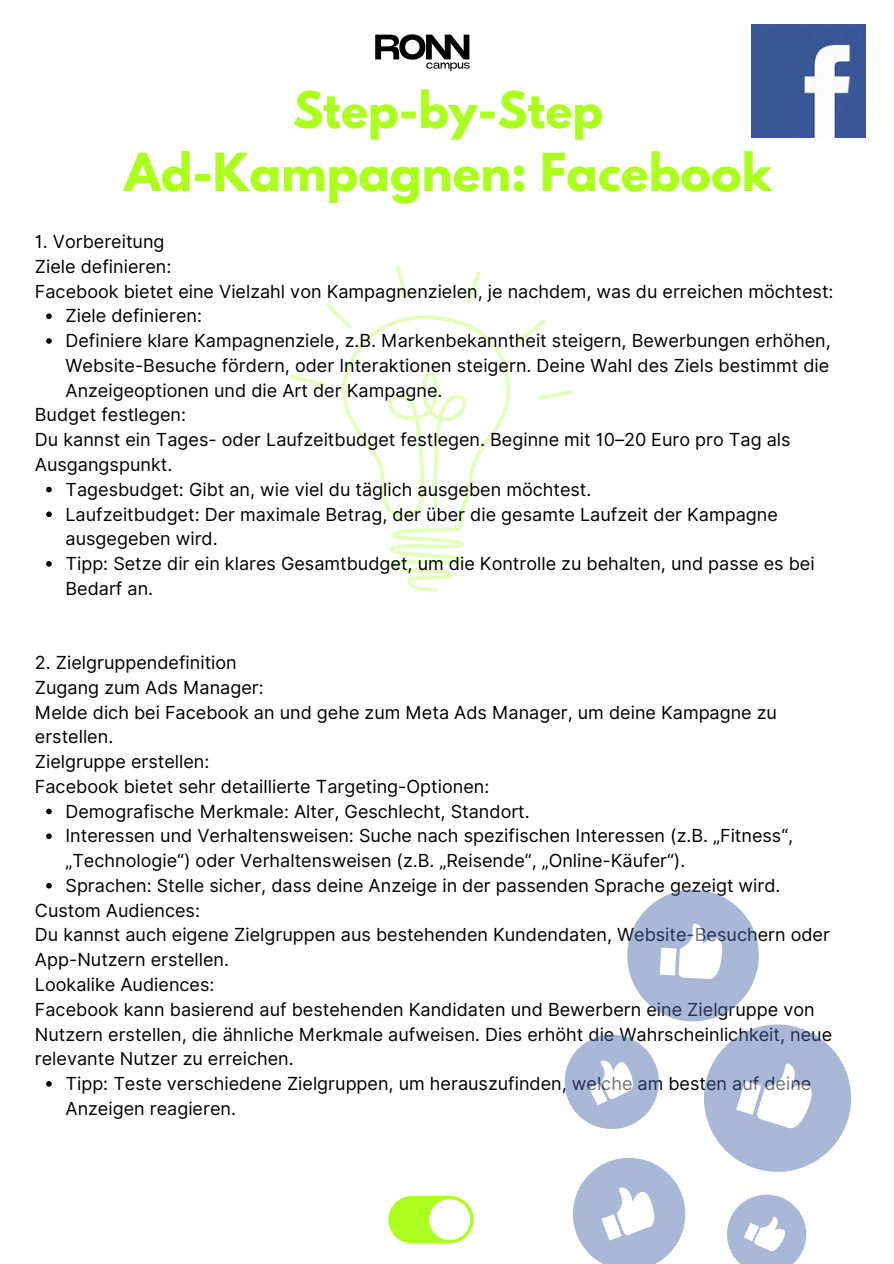
<style>
.page{position:relative;width:894px;height:1264px;background:#fff}
.page>*{position:absolute;margin:0;border:0;box-sizing:border-box;transform-origin:0 0}
.t1{font:700 46.35px "League Spartan";color:#abfe1e}
.t2{font:700 44.85px "League Spartan";color:#abfe1e}
.t3{font:18px/24.8px "Inter";color:#000}
</style>
<div class="page">
<svg style="left:375px;top:34px;width:94px;height:37px"></svg>
<svg style="left:388px;top:1195px;width:85px;height:48px"></svg>
<svg style="left:290px;top:265px;width:282px;height:327px"></svg>
<svg style="left:46px;top:313px;width:6px;height:6px"></svg>
<svg style="left:46px;top:338px;width:6px;height:6px"></svg>
<svg style="left:46px;top:486px;width:6px;height:6px"></svg>
<svg style="left:46px;top:511px;width:6px;height:6px"></svg>
<svg style="left:46px;top:561px;width:6px;height:5px"></svg>
<svg style="left:46px;top:808px;width:6px;height:6px"></svg>
<svg style="left:46px;top:833px;width:6px;height:6px"></svg>
<svg style="left:46px;top:883px;width:6px;height:5px"></svg>
<svg style="left:46px;top:1081px;width:6px;height:5px"></svg>
<img style="left:751px;top:24px;width:114px;height:114px">
<svg style="left:564px;top:889px;width:286px;height:374px"></svg>
<p class="t2" style="left:293px;top:87px;width:311px">Step-by-Step</p>
<p class="t1" style="left:124px;top:149px;width:648px">Ad-Kampagnen: Facebook</p>
<p class="t3" style="left:35px;top:229px;width:131px">1. Vorbereitung</p>
<h1 class="t3" style="left:35px;top:254px;width:138px">Ziele definieren:</h1>
<p class="t3" style="left:35px;top:279px;width:799px">Facebook bietet eine Vielzahl von Kampagnenzielen, je nachdem, was du erreichen möchtest:</p>
<p class="t3" style="left:65px;top:303px;width:138px">Ziele definieren:</p>
<p class="t3" style="left:65px;top:328px;width:766px;text-align:justify">Definiere klare Kampagnenziele, z.B. Markenbekanntheit steigern, Bewerbungen erhöhen, Website-Besuche fördern, oder Interaktionen steigern. Deine Wahl des Ziels bestimmt die Anzeigeoptionen und die Art der Kampagne.</p>
<p class="t3" style="left:35px;top:402px;width:153px">Budget festlegen:</p>
<p class="t3" style="left:35px;top:427px;width:757px">Du kannst ein Tages- oder Laufzeitbudget festlegen. Beginne mit 10–20 Euro pro Tag als<br>Ausgangspunkt.</p>
<p class="t3" style="left:65px;top:477px;width:527px">Tagesbudget: Gibt an, wie viel du täglich ausgeben möchtest.</p>
<p class="t3" style="left:65px;top:501px;width:713px">Laufzeitbudget: Der maximale Betrag, der über die gesamte Laufzeit der Kampagne ausgegeben wird.</p>
<p class="t3" style="left:65px;top:551px;width:750px">Tipp: Setze dir ein klares Gesamtbudget, um die Kontrolle zu behalten, und passe es bei<br>Bedarf an.</p>
<p class="t3" style="left:35px;top:650px;width:203px">2. Zielgruppendefinition</p>
<p class="t3" style="left:35px;top:675px;width:230px">Zugang zum Ads Manager:</p>
<p class="t3" style="left:35px;top:699px;width:743px">Melde dich bei Facebook an und gehe zum Meta Ads Manager, um deine Kampagne zu erstellen.</p>
<p class="t3" style="left:35px;top:749px;width:176px">Zielgruppe erstellen:</p>
<p class="t3" style="left:35px;top:774px;width:456px">Facebook bietet sehr detaillierte Targeting-Optionen:</p>
<p class="t3" style="left:65px;top:798px;width:465px">Demografische Merkmale: Alter, Geschlecht, Standort.</p>
<p class="t3" style="left:65px;top:823px;width:729px">Interessen und Verhaltensweisen: Suche nach spezifischen Interessen (z.B. „Fitness“, „Technologie“) oder Verhaltensweisen (z.B. „Reisende“, „Online-Käufer“).</p>
<p class="t3" style="left:65px;top:873px;width:716px">Sprachen: Stelle sicher, dass deine Anzeige in der passenden Sprache gezeigt wird.</p>
<p class="t3" style="left:35px;top:897px;width:166px">Custom Audiences:</p>
<p class="t3" style="left:35px;top:922px;width:796px">Du kannst auch eigene Zielgruppen aus bestehenden Kundendaten, Website-Besuchern oder<br>App-Nutzern erstellen.</p>
<p class="t3" style="left:35px;top:972px;width:181px">Lookalike Audiences:</p>
<p class="t3" style="left:35px;top:996px;width:798px">Facebook kann basierend auf bestehenden Kandidaten und Bewerbern eine Zielgruppe von<br>Nutzern erstellen, die ähnliche Merkmale aufweisen. Dies erhöht die Wahrscheinlichkeit, neue relevante Nutzer zu erreichen.</p>
<p class="t3" style="left:65px;top:1071px;width:747px">Tipp: Teste verschiedene Zielgruppen, um herauszufinden, welche am besten auf deine<br>Anzeigen reagieren.</p>
</div>
